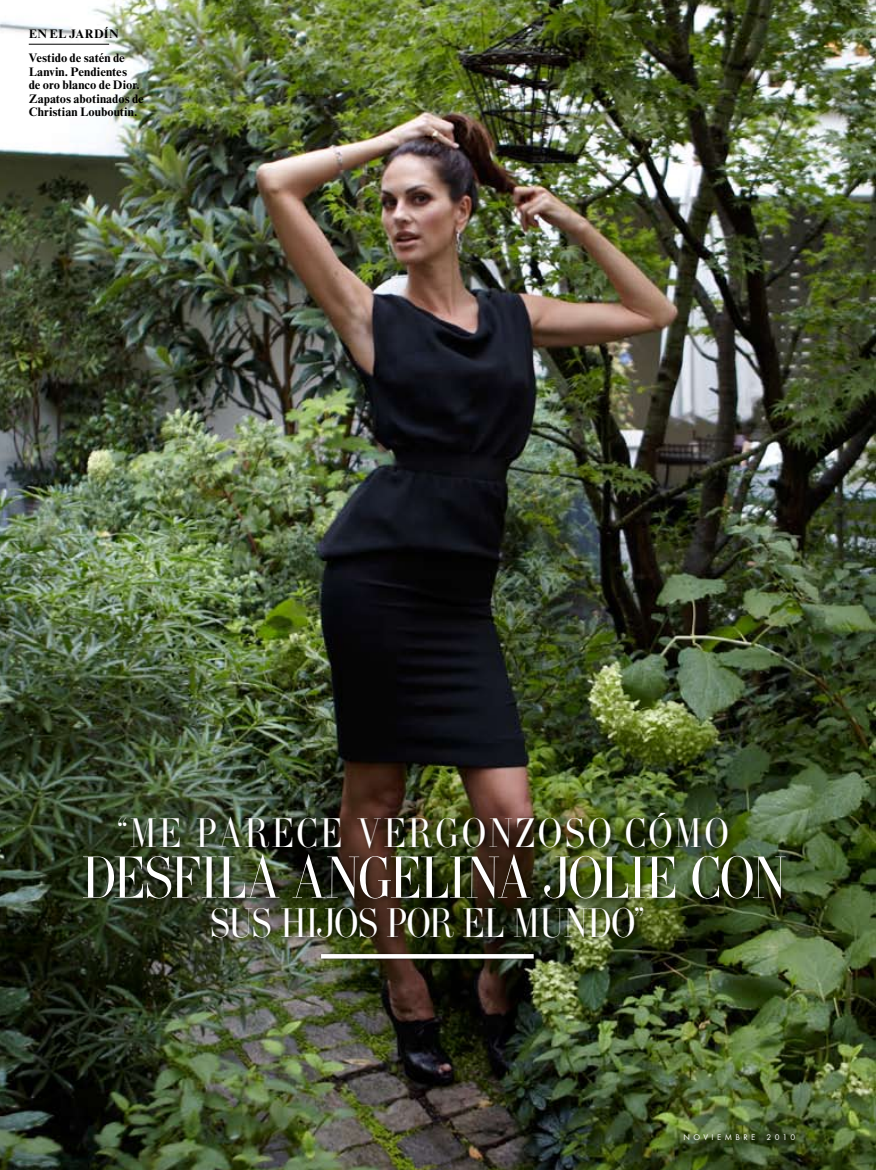
<style>
.page{position:relative;width:876px;height:1170px;background:#fff}
.page>*{position:absolute;margin:0;border:0;box-sizing:border-box;transform-origin:0 0}
.t1{font:64.5px "Didot Tmd Vanity Fair CNP";letter-spacing:-.005em;color:#fff}
.t2{font:45px "Didot Tmd Vanity Fair CNP";letter-spacing:.065em;color:#fff}
.t3{font:45px "Didot Tmd Vanity Fair CNP";letter-spacing:-.015em;color:#fff}
.t4{font:700 12.75px/13.5px "VF Times";letter-spacing:.005em;color:#000}
.t5{font:8.55px "Futura";letter-spacing:.4em;color:#fff}
</style>
<div class="page">
<img style="left:0;top:0;width:876px;height:1169px">
<hr style="left:29px;top:44px;width:80px;height:1px;background:#000">
<div style="left:81px;top:809px;width:711px;height:135px;background:#000;opacity:.6"></div>
<div style="left:318px;top:951px;width:220px;height:11px;background:#000;opacity:.6"></div>
<svg style="left:321px;top:954px;width:213px;height:4px"></svg>
<p class="t4" style="left:29px;top:22px;width:98px;line-height:24.2px">EN EL JARDÍN<br>Vestido de satén de</p>
<p class="t4" style="left:29px;top:65px;width:117px">Lanvin. Pendientes<br>de oro blanco de Dior.<br>Zapatos abotinados de<br>Christian Louboutin.</p>
<h2 class="t2" style="left:118px;top:805px;width:613px">“ME PARECE VERGONZOSO CÓMO</h2>
<h1 class="t1" style="left:82px;top:838px;width:705px">DESFILA ANGELINA JOLIE CON</h1>
<h2 class="t3" style="left:210px;top:895px;width:436px">SUS HIJOS POR EL MUNDO”</h2>
<p class="t5" style="left:683px;top:1131px;width:73px">NOVIEMBRE</p>
<p class="t5" style="left:766px;top:1131px;width:30px">2010</p>
</div>
